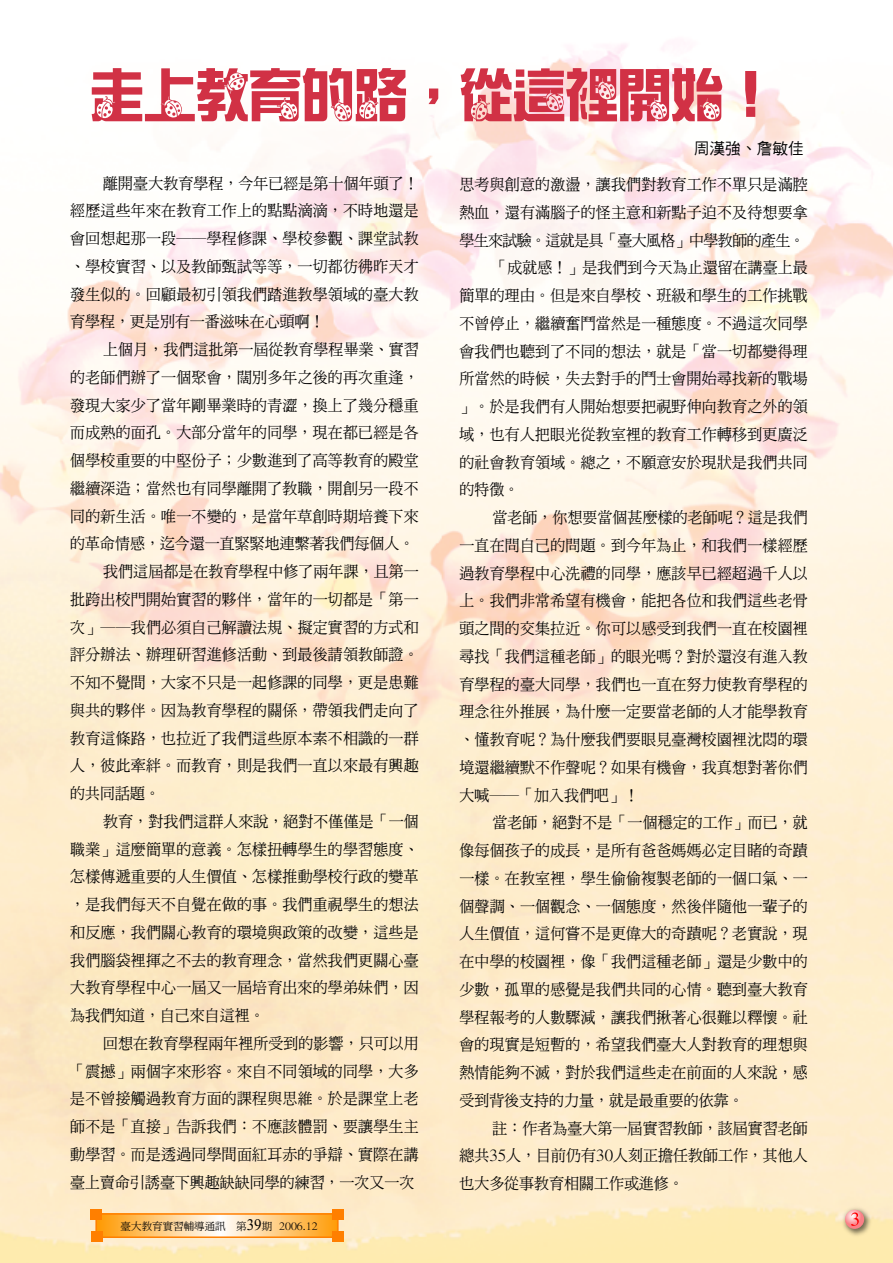
<style>
.page{position:relative;width:893px;height:1263px;background:#fff}
.page>*{position:absolute;margin:0;border:0;box-sizing:border-box;transform-origin:0 0}
.t1{font:900 55.5px "Piau Chung";color:#d13145;scale:.95 1}
.t2{font:15.75px/27.8px "DF Ming Medium B5";letter-spacing:.015em;color:#000;text-align:justify;scale:.95 1}
.t3{font:15.75px "DF Ming Medium B5";letter-spacing:-.04em;color:#000;scale:.95 1}
.t4{font:15.75px "DF Hei Medium B5";color:#000}
.t5{font:10.5px "DF Ming Medium B5";color:#000}
.s1{font-family:"DF Ming Bold B5";font-size:15px}
</style>
<div class="page">
<img style="left:0;top:44px;width:893px;height:1219px">
<svg style="left:95px;top:1213px;width:244px;height:25px;background:#fec373"></svg>
<div style="left:332px;top:1209px;width:12px;height:10px;background:#ff7f00"></div>
<div style="left:332px;top:1231px;width:11px;height:11px;background:#ff7f00"></div>
<div style="left:91px;top:1231px;width:11px;height:11px;background:#ff7f00"></div>
<div style="left:91px;top:1209px;width:11px;height:11px;background:#ff7f00"></div>
<img style="left:840px;top:1206px;width:33px;height:33px">
<svg style="left:845px;top:1210px;width:19px;height:19px"></svg>
<svg style="left:851px;top:1212px;width:8px;height:14px"></svg>
<h1 class="t1" style="left:91px;top:66px;width:723px">走上教育的路，從這裡開始！</h1>
<p class="t2" style="left:70px;top:170px;width:368px;text-indent:33px">離開臺大教育學程，今年已經是第十個年頭了！經歷這些年來在教育工作上的點點滴滴，不時地還是會回想起那一段──學程修課、學校參觀、課堂試教、學校實習、以及教師甄試等等，一切都彷彿昨天才發生似的。回顧最初引領我們踏進教學領域的臺大教育學程，更是別有一番滋味在心頭啊！</p>
<p class="t2" style="left:103px;top:336px;width:334px">上個月，我們這批第一屆從教育學程畢業、實習</p>
<p class="t2" style="left:70px;top:364px;width:368px">的老師們辦了一個聚會，闊別多年之後的再次重逢，</p>
<p class="t2" style="left:70px;top:392px;width:368px">發現大家少了當年剛畢業時的青澀，換上了幾分穩重</p>
<p class="t2" style="left:70px;top:419px;width:368px">而成熟的面孔。大部分當年的同學，現在都已經是各</p>
<p class="t2" style="left:70px;top:447px;width:368px">個學校重要的中堅份子；少數進到了高等教育的殿堂</p>
<p class="t2" style="left:70px;top:475px;width:368px">繼續深造；當然也有同學離開了教職，開創另一段不</p>
<p class="t2" style="left:70px;top:503px;width:368px">同的新生活。唯一不變的，是當年草創時期培養下來</p>
<p class="t2" style="left:70px;top:530px;width:364px">的革命情感，迄今還一直緊緊地連繫著我們每個人。</p>
<p class="t2" style="left:103px;top:558px;width:334px">我們這屆都是在教育學程中修了兩年課，且第一</p>
<p class="t2" style="left:70px;top:586px;width:368px">批跨出校門開始實習的夥伴，當年的一切都是「第一</p>
<p class="t2" style="left:70px;top:614px;width:368px">次」──我們必須自己解讀法規、擬定實習的方式和</p>
<p class="t2" style="left:70px;top:641px;width:368px">評分辦法、辦理研習進修活動、到最後請領教師證。</p>
<p class="t2" style="left:70px;top:669px;width:368px">不知不覺間，大家不只是一起修課的同學，更是患難</p>
<p class="t2" style="left:70px;top:697px;width:368px">與共的夥伴。因為教育學程的關係，帶領我們走向了</p>
<p class="t2" style="left:70px;top:725px;width:368px">教育這條路，也拉近了我們這些原本素不相識的一群</p>
<p class="t2" style="left:70px;top:752px;width:368px">人，彼此牽絆。而教育，則是我們一直以來最有興趣</p>
<p class="t2" style="left:70px;top:780px;width:96px">的共同話題。</p>
<p class="t2" style="left:103px;top:808px;width:334px">教育，對我們這群人來說，絕對不僅僅是「一個</p>
<p class="t2" style="left:70px;top:836px;width:368px">職業」這麼簡單的意義。怎樣扭轉學生的學習態度、</p>
<p class="t2" style="left:70px;top:863px;width:368px">怎樣傳遞重要的人生價值、怎樣推動學校行政的變革</p>
<p class="t2" style="left:70px;top:891px;width:368px">，是我們每天不自覺在做的事。我們重視學生的想法</p>
<p class="t2" style="left:70px;top:919px;width:368px">和反應，我們關心教育的環境與政策的改變，這些是</p>
<p class="t2" style="left:70px;top:947px;width:368px">我們腦袋裡揮之不去的教育理念，當然我們更關心臺</p>
<p class="t2" style="left:70px;top:974px;width:368px">大教育學程中心一屆又一屆培育出來的學弟妹們，因</p>
<p class="t2" style="left:70px;top:1002px;width:206px">為我們知道，自己來自這裡。</p>
<p class="t2" style="left:103px;top:1030px;width:334px">回想在教育學程兩年裡所受到的影響，只可以用</p>
<p class="t2" style="left:70px;top:1058px;width:368px">「震撼」兩個字來形容。來自不同領域的同學，大多</p>
<p class="t2" style="left:70px;top:1085px;width:368px">是不曾接觸過教育方面的課程與思維。於是課堂上老</p>
<p class="t2" style="left:70px;top:1113px;width:368px">師不是「直接」告訴我們：不應該體罰、要讓學生主</p>
<p class="t2" style="left:70px;top:1141px;width:368px">動學習。而是透過同學間面紅耳赤的爭辯、實際在講</p>
<p class="t2" style="left:70px;top:1169px;width:364px">臺上賣命引誘臺下興趣缺缺同學的練習，一次又一次</p>
<p class="t5" style="left:121px;top:1221px;width:198px">臺大教育實習輔導通訊 第<span class="s1">39</span>期 2006.12</p>
<p class="t4" style="left:694px;top:140px;width:112px">周漢強、詹敏佳</p>
<p class="t2" style="left:459px;top:171px;width:368px">思考與創意的激盪，讓我們對教育工作不單只是滿腔</p>
<p class="t2" style="left:459px;top:199px;width:368px">熱血，還有滿腦子的怪主意和新點子迫不及待想要拿</p>
<p class="t3" style="left:459px;top:232px;width:365px">學生來試驗。這就是具「臺大風格」中學教師的產生。</p>
<p class="t2" style="left:492px;top:255px;width:334px">「成就感！」是我們到今天為止還留在講臺上最</p>
<p class="t2" style="left:459px;top:282px;width:368px">簡單的理由。但是來自學校、班級和學生的工作挑戰</p>
<p class="t2" style="left:459px;top:310px;width:368px">不曾停止，繼續奮鬥當然是一種態度。不過這次同學</p>
<p class="t2" style="left:459px;top:338px;width:368px">會我們也聽到了不同的想法，就是「當一切都變得理</p>
<p class="t2" style="left:459px;top:366px;width:368px">所當然的時候，失去對手的鬥士會開始尋找新的戰場</p>
<p class="t2" style="left:459px;top:393px;width:368px">」。於是我們有人開始想要把視野伸向教育之外的領</p>
<p class="t2" style="left:459px;top:421px;width:368px">域，也有人把眼光從教室裡的教育工作轉移到更廣泛</p>
<p class="t2" style="left:459px;top:449px;width:368px">的社會教育領域。總之，不願意安於現狀是我們共同</p>
<p class="t2" style="left:459px;top:477px;width:64px">的特徵。</p>
<p class="t2" style="left:492px;top:504px;width:334px">當老師，你想要當個甚麼樣的老師呢？這是我們</p>
<p class="t2" style="left:459px;top:532px;width:368px">一直在問自己的問題。到今年為止，和我們一樣經歷</p>
<p class="t2" style="left:459px;top:560px;width:368px">過教育學程中心洗禮的同學，應該早已經超過千人以</p>
<p class="t2" style="left:459px;top:588px;width:368px">上。我們非常希望有機會，能把各位和我們這些老骨</p>
<p class="t2" style="left:459px;top:615px;width:368px">頭之間的交集拉近。你可以感受到我們一直在校園裡</p>
<p class="t2" style="left:459px;top:643px;width:368px">尋找「我們這種老師」的眼光嗎？對於還沒有進入教</p>
<p class="t2" style="left:459px;top:671px;width:368px">育學程的臺大同學，我們也一直在努力使教育學程的</p>
<p class="t2" style="left:459px;top:699px;width:368px">理念往外推展，為什麼一定要當老師的人才能學教育</p>
<p class="t2" style="left:459px;top:726px;width:368px">、懂教育呢？為什麼我們要眼見臺灣校園裡沈悶的環</p>
<p class="t2" style="left:459px;top:754px;width:368px">境還繼續默不作聲呢？如果有機會，我真想對著你們</p>
<p class="t2" style="left:459px;top:782px;width:190px">大喊──「加入我們吧」！</p>
<p class="t2" style="left:492px;top:810px;width:334px">當老師，絕對不是「一個穩定的工作」而已，就</p>
<p class="t2" style="left:459px;top:837px;width:368px">像每個孩子的成長，是所有爸爸媽媽必定目睹的奇蹟</p>
<p class="t2" style="left:459px;top:865px;width:368px">一樣。在教室裡，學生偷偷複製老師的一個口氣、一</p>
<p class="t2" style="left:459px;top:893px;width:368px">個聲調、一個觀念、一個態度，然後伴隨他一輩子的</p>
<p class="t2" style="left:459px;top:921px;width:368px">人生價值，這何嘗不是更偉大的奇蹟呢？老實說，現</p>
<p class="t2" style="left:459px;top:948px;width:368px">在中學的校園裡，像「我們這種老師」還是少數中的</p>
<p class="t2" style="left:459px;top:976px;width:368px">少數，孤單的感覺是我們共同的心情。聽到臺大教育</p>
<p class="t2" style="left:459px;top:1004px;width:368px">學程報考的人數驟減，讓我們揪著心很難以釋懷。社</p>
<p class="t2" style="left:459px;top:1032px;width:368px">會的現實是短暫的，希望我們臺大人對教育的理想與</p>
<p class="t2" style="left:459px;top:1059px;width:368px">熱情能夠不滅，對於我們這些走在前面的人來說，感</p>
<p class="t2" style="left:459px;top:1087px;width:301px">受到背後支持的力量，就是最重要的依靠。</p>
<p class="t2" style="left:492px;top:1115px;width:334px">註：作者為臺大第一屆實習教師，該屆實習老師</p>
<p class="t2" style="left:459px;top:1143px;width:368px">總共35人，目前仍有30人刻正擔任教師工作，其他人</p>
<p class="t2" style="left:459px;top:1170px;width:238px">也大多從事教育相關工作或進修。</p>
</div>
